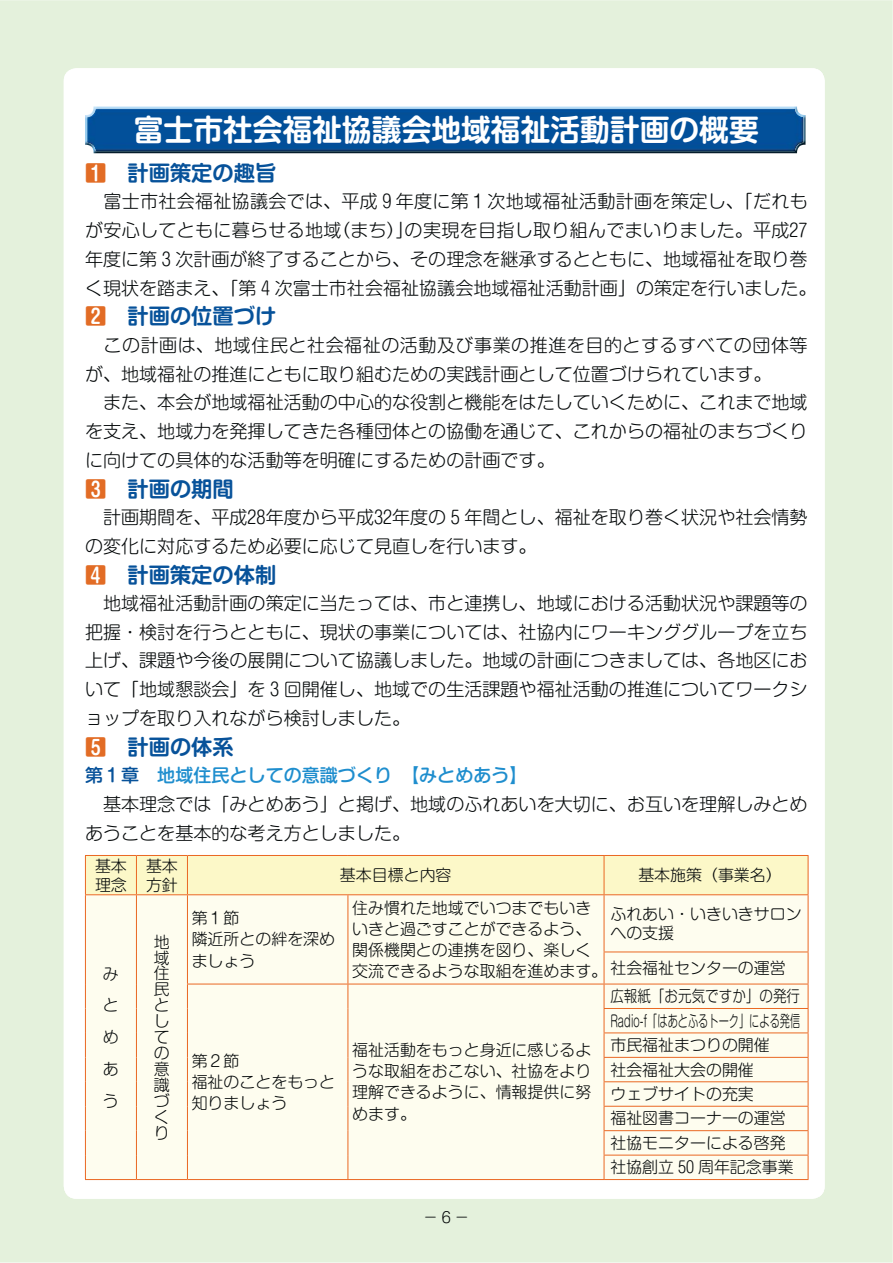
<style>
.page{position:relative;width:893px;height:1263px;background:#e4f1dc}
.page>*{position:absolute;margin:0;border:0;box-sizing:border-box;transform-origin:0 0}
.t1{font:29.7px "Shin M Go Pr 6 De Bold 90 msp RKSJ H";color:#fff}
.t2{font:21.3px "Shin M Go Pr 6 De Bold 90 msp RKSJ H";color:#07529a}
.t3{font:18px/28.7px "Shin M Go Pr 6 Light 90 msp RKSJ H";color:#040809}
.t4{font:18px "Shin M Go Pr 6 Medium 90 msp RKSJ H";color:#1f8ece}
.t5{font:15.9px/15.9px "Shin M Go Pr 6 Light 90 msp RKSJ H";color:#040809}
.t6{font:15.9px/24.5px "Shin M Go Pr 6 Light 90 msp RKSJ H";color:#040809;scale:.85 1}
.t7{font:14.85px "Shin M Go Pr 6 Light 90 msp RKSJ H";color:#040809}
.s1{color:#e26c25}
.s2{color:#07529a}
</style>
<div class="page">
<div style="left:64px;top:68px;width:761px;height:1131px;background:#fff;border-radius:13px"></div>
<img style="left:85px;top:107px;width:720px;height:46px">
<div style="left:86px;top:856px;width:722px;height:38px;background:#fcf8c8"></div>
<div style="left:86px;top:895px;width:722px;height:284px;background:#fefdef"></div>
<hr style="left:85px;top:855px;width:51px;height:1px;background:#ea6823">
<hr style="left:85px;top:856px;width:1px;height:38px;background:#ea6823">
<hr style="left:136px;top:855px;width:51px;height:1px;background:#ea6823">
<hr style="left:136px;top:856px;width:1px;height:38px;background:#ea6823">
<hr style="left:187px;top:855px;width:161px;height:1px;background:#ea6823">
<hr style="left:187px;top:856px;width:1px;height:38px;background:#ea6823">
<hr style="left:348px;top:855px;width:256px;height:1px;background:#ea6823">
<hr style="left:604px;top:855px;width:204px;height:1px;background:#ea6823">
<hr style="left:604px;top:856px;width:1px;height:38px;background:#ea6823">
<hr style="left:808px;top:856px;width:1px;height:38px;background:#ea6823">
<hr style="left:85px;top:894px;width:51px;height:1px;background:#ea6823">
<hr style="left:85px;top:895px;width:1px;height:57px;background:#ea6823">
<hr style="left:136px;top:894px;width:51px;height:1px;background:#ea6823">
<hr style="left:136px;top:895px;width:1px;height:57px;background:#ea6823">
<hr style="left:85px;top:952px;width:1px;height:32px;background:#ea6823">
<hr style="left:136px;top:952px;width:1px;height:32px;background:#ea6823">
<svg style="left:85px;top:984px;width:1px;height:195px"></svg>
<svg style="left:136px;top:984px;width:1px;height:195px"></svg>
<hr style="left:85px;top:1179px;width:51px;height:1px;background:#ea6823">
<hr style="left:136px;top:1179px;width:51px;height:1px;background:#ea6823">
<hr style="left:187px;top:894px;width:161px;height:1px;background:#ea6823">
<hr style="left:187px;top:895px;width:1px;height:57px;background:#ea6823">
<hr style="left:348px;top:894px;width:256px;height:1px;background:#ea6823">
<hr style="left:347px;top:895px;width:1px;height:57px;background:#ea6823">
<hr style="left:187px;top:952px;width:1px;height:32px;background:#ea6823">
<hr style="left:347px;top:952px;width:1px;height:32px;background:#ea6823">
<hr style="left:604px;top:894px;width:204px;height:1px;background:#ea6823">
<hr style="left:604px;top:895px;width:1px;height:57px;background:#ea6823">
<hr style="left:808px;top:895px;width:1px;height:57px;background:#ea6823">
<hr style="left:604px;top:952px;width:204px;height:1px;background:#ea6823">
<hr style="left:604px;top:952px;width:1px;height:32px;background:#ea6823">
<hr style="left:808px;top:952px;width:1px;height:32px;background:#ea6823">
<hr style="left:187px;top:984px;width:161px;height:1px;background:#ea6823">
<hr style="left:348px;top:984px;width:256px;height:1px;background:#ea6823">
<svg style="left:187px;top:984px;width:1px;height:195px"></svg>
<svg style="left:347px;top:984px;width:1px;height:195px"></svg>
<hr style="left:187px;top:1179px;width:417px;height:1px;background:#ea6823">
<hr style="left:604px;top:984px;width:204px;height:1px;background:#ea6823">
<hr style="left:604px;top:1008px;width:204px;height:1px;background:#ea6823">
<hr style="left:604px;top:1033px;width:204px;height:1px;background:#ea6823">
<hr style="left:604px;top:1057px;width:204px;height:1px;background:#ea6823">
<hr style="left:604px;top:1081px;width:204px;height:1px;background:#ea6823">
<hr style="left:604px;top:1106px;width:204px;height:1px;background:#ea6823">
<hr style="left:604px;top:1130px;width:204px;height:1px;background:#ea6823">
<hr style="left:604px;top:1155px;width:204px;height:1px;background:#ea6823">
<svg style="left:604px;top:984px;width:1px;height:195px"></svg>
<svg style="left:808px;top:984px;width:1px;height:195px"></svg>
<hr style="left:604px;top:1179px;width:204px;height:1px;background:#ea6823">
<h1 class="t1" style="left:134px;top:119px;width:626px">富士市社会福祉協議会地域福祉活動計画の概要</h1>
<p class="t2" style="left:85px;top:165px;width:193px"><span class="s1">1</span>　計画策定の趣旨</p>
<p class="t3" style="left:85px;top:190px;width:733px">　富士市社会福祉協議会では、平成 9 年度に第１次地域福祉活動計画を策定し、「だれもが安心してともに暮らせる地域（まち）」の実現を目指し取り組んでまいりました。平成27年度に第 3 次計画が終了することから、その理念を継承するとともに、地域福祉を取り巻く現状を踏まえ、「第 4 次富士市社会福祉協議会地域福祉活動計画」の策定を行いました。</p>
<p class="t2" style="left:85px;top:308px;width:193px"><span class="s1">2</span>　計画の位置づけ</p>
<p class="t3" style="left:85px;top:333px;width:724px">　この計画は、地域住民と社会福祉の活動及び事業の推進を目的とするすべての団体等が、地域福祉の推進にともに取り組むための実践計画として位置づけられています。<br>　また、本会が地域福祉活動の中心的な役割と機能をはたしていくために、これまで地域を支え、地域力を発揮してきた各種団体との協働を通じて、これからの福祉のまちづくりに向けての具体的な活動等を明確にするための計画です。</p>
<p class="t2" style="left:85px;top:481px;width:150px"><span class="s1">3</span>　計画の期間</p>
<p class="t3" style="left:85px;top:505px;width:724px">　計画期間を、平成28年度から平成32年度の 5 年間とし、福祉を取り巻く状況や社会情勢の変化に対応するため必要に応じて見直しを行います。</p>
<p class="t2" style="left:85px;top:567px;width:193px"><span class="s1">4</span>　計画策定の体制</p>
<p class="t3" style="left:85px;top:591px;width:724px;text-align:justify">　地域福祉活動計画の策定に当たっては、市と連携し、地域における活動状況や課題等の把握・検討を行うとともに、現状の事業については、社協内にワーキンググループを立ち上げ、課題や今後の展開について協議しました。地域の計画につきましては、各地区において「地域懇談会」を 3 回開催し、地域での生活課題や福祉活動の推進についてワークショップを取り入れながら検討しました。</p>
<p class="t2" style="left:85px;top:739px;width:150px"><span class="s1">5</span>　計画の体系</p>
<p class="t4" style="left:85px;top:769px;width:444px"><span class="s2">第１章　</span>地域住民としての意識づくり　【みとめあう】</p>
<p class="t3" style="left:85px;top:792px;width:724px;text-indent:18px">基本理念では「みとめあう」と掲げ、地域のふれあいを大切に、お互いを理解しみとめあうことを基本的な考え方としました。</p>
<p class="t5" style="left:95px;top:858px;width:33px;line-height:19.2px">基本理念</p>
<p class="t5" style="left:146px;top:858px;width:33px;line-height:19.2px">基本方針</p>
<p class="t5" style="left:340px;top:869px;width:113px">基本目標と内容</p>
<p class="t5" style="left:638px;top:869px;width:145px">基本施策（事業名）</p>
<p class="t5" style="left:103px;top:960px;width:17px;line-height:31.8px;text-align:justify">みとめあう</p>
<p class="t5" style="left:154px;top:936px;width:17px">地域住民としての意識づくり</p>
<p class="t5" style="left:192px;top:910px;width:145px;line-height:21.3px">第１節<br>隣近所との絆を深めましょう</p>
<p class="t5" style="left:352px;top:899px;width:257px;line-height:21.3px">住み慣れた地域でいつまでもいきいきと過ごすことができるよう、関係機関との連携を図り、楽しく交流できるような取組を進めます。</p>
<p class="t5" style="left:610px;top:906px;width:193px;line-height:19.2px">ふれあい・いきいきサロンへの支援</p>
<p class="t5" style="left:610px;top:962px;width:177px">社会福祉センターの運営</p>
<p class="t5" style="left:192px;top:1052px;width:145px;line-height:21.3px">第２節<br>福祉のことをもっと知りましょう</p>
<p class="t5" style="left:352px;top:1041px;width:241px;line-height:21.3px;text-align:justify">福祉活動をもっと身近に感じるような取組をおこない、社協をより理解できるように、情報提供に努めます。</p>
<p class="t7" style="left:423px;top:1211px;width:48px">－6－</p>
<p class="t6" style="left:610px;top:986px;width:225px">広報紙「お元気ですか」の発行<br>Radio-f「はあとふるトーク」による発信市民福祉まつりの開催<br>社会福祉大会の開催<br>ウェブサイトの充実<br>福祉図書コーナーの運営社協モニターによる啓発社協創立 50 周年記念事業</p>
</div>
